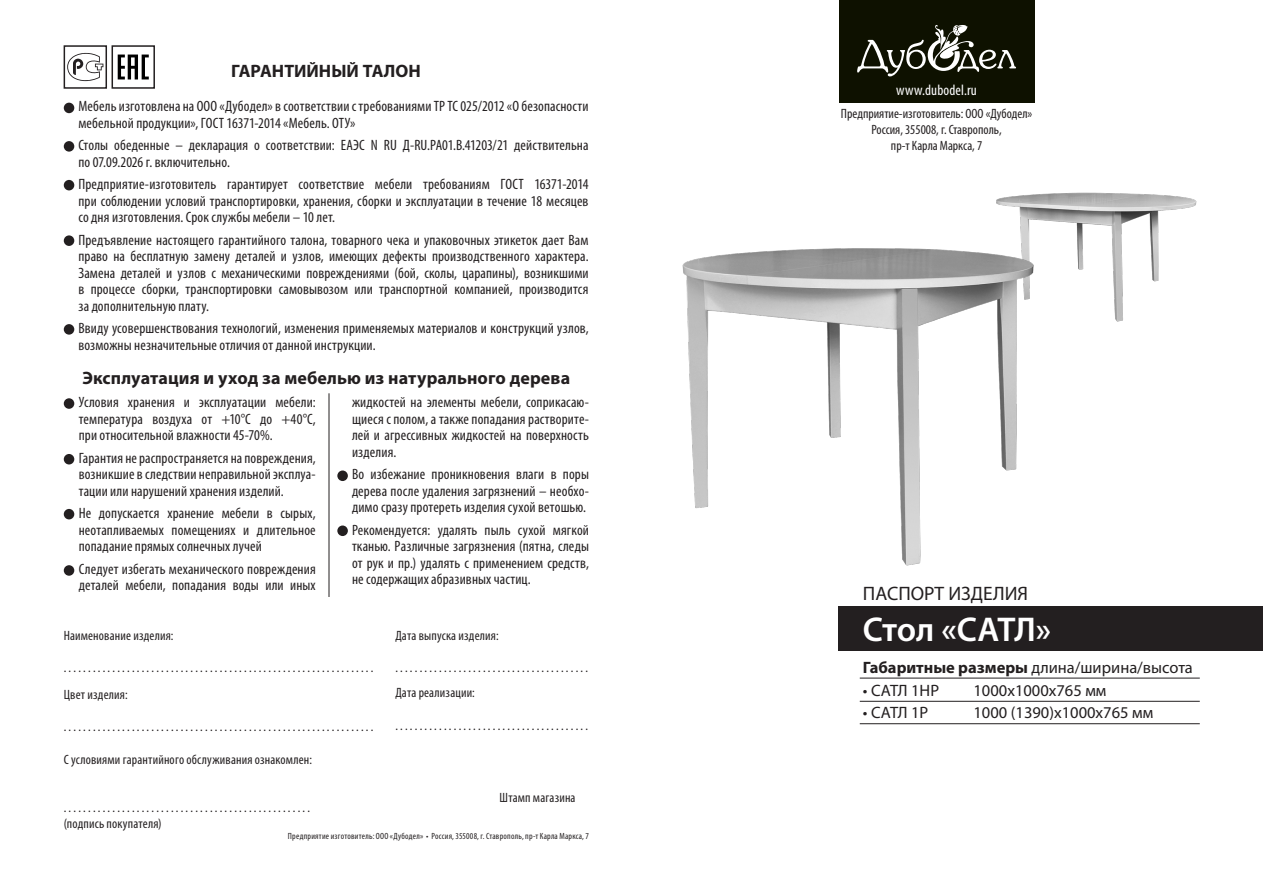
<style>
.page{position:relative;width:1263px;height:893px;background:#fff}
.page>*{position:absolute;margin:0;border:0;box-sizing:border-box;transform-origin:0 0}
.t1{font:600 34.5px "Myriad Pro";letter-spacing:-.02em;color:#fff}
.t2{font:19.5px "Myriad Pro";color:#231f20}
.t3{font:700 18px "Myriad Pro";letter-spacing:.005em;color:#231f20}
.t4{font:16.5px "Myriad Pro";color:#231f20}
.t5{font:condensed 15px/16.5px "Myriad Pro";letter-spacing:.01em;color:#231f20;text-align:justify}
.t6{font:condensed 15px "Myriad Pro";letter-spacing:.01em;color:#fff}
.t7{font:condensed 13.5px/16.2px "Myriad Pro";letter-spacing:.01em;color:#231f20}
.t8{font:condensed 9px "Myriad Pro";letter-spacing:.025em;color:#231f20}
.s1{font-weight:700}
</style>
<div class="page">
<div style="left:839px;top:0;width:195px;height:102px;background:#0e1100"></div>
<div style="left:839px;top:606px;width:424px;height:45px;background:#231f20"></div>
<img style="left:996px;top:192px;width:201px;height:130px">
<svg style="left:857px;top:25px;width:159px;height:51px"></svg>
<img style="left:682px;top:244px;width:396px;height:322px">
<svg style="left:67px;top:52px;width:36px;height:29px"></svg>
<div style="left:64px;top:45px;width:43px;height:44px;border:2px solid #231f20"></div>
<div style="left:64px;top:103px;width:10px;height:10px;background:#231f20;border-radius:50%"></div>
<div style="left:64px;top:141px;width:10px;height:11px;background:#231f20;border-radius:50%"></div>
<div style="left:64px;top:180px;width:10px;height:10px;background:#231f20;border-radius:50%"></div>
<div style="left:64px;top:235px;width:10px;height:11px;background:#231f20;border-radius:50%"></div>
<div style="left:64px;top:324px;width:10px;height:11px;background:#231f20;border-radius:50%"></div>
<div style="left:64px;top:398px;width:10px;height:11px;background:#231f20;border-radius:50%"></div>
<div style="left:337px;top:470px;width:11px;height:11px;background:#231f20;border-radius:50%"></div>
<div style="left:337px;top:525px;width:11px;height:11px;background:#231f20;border-radius:50%"></div>
<div style="left:64px;top:509px;width:10px;height:10px;background:#231f20;border-radius:50%"></div>
<div style="left:64px;top:565px;width:10px;height:11px;background:#231f20;border-radius:50%"></div>
<div style="left:64px;top:454px;width:10px;height:10px;background:#231f20;border-radius:50%"></div>
<svg style="left:118px;top:55px;width:31px;height:24px"></svg>
<div style="left:112px;top:45px;width:43px;height:44px;border:2px solid #231f20"></div>
<hr style="left:329px;top:393px;width:1px;height:204px;background:#231f20">
<hr style="left:860px;top:701px;width:340px;height:1px;background:#231f20">
<hr style="left:860px;top:678px;width:340px;height:1px;background:#231f20">
<hr style="left:860px;top:723px;width:340px;height:1px;background:#231f20">
<p class="t3" style="left:231px;top:59px;width:191px">ГАРАНТИЙНЫЙ ТАЛОН</p>
<p class="t5" style="left:78px;top:98px;width:512px">Мебель изготовлена на ООО «Дубодел» в соответствии с требованиями ТР ТС 025/2012 «О безопасности мебельной продукции», ГОСТ 16371-2014 «Мебель. ОТУ»</p>
<p class="t5" style="left:78px;top:137px;width:512px">Столы обеденные – декларация о соответствии: ЕАЭС N RU Д-RU.РА01.В.41203/21 действительна по 07.09.2026 г. включительно.</p>
<p class="t5" style="left:78px;top:176px;width:512px">Предприятие-изготовитель гарантирует соответствие мебели требованиям ГОСТ 16371-2014 при соблюдении условий транспортировки, хранения, сборки и эксплуатации в течение 18 месяцев со дня изготовления. Срок службы мебели – 10 лет.</p>
<p class="t5" style="left:78px;top:231px;width:512px">Предъявление настоящего гарантийного талона, товарного чека и упаковочных этикеток дает Вам право на бесплатную замену деталей и узлов, имеющих дефекты производственного характера.<br>Замена деталей и узлов с механическими повреждениями (бой, сколы, царапины), возникшими в процессе сборки, транспортировки самовывозом или транспортной компанией, производится за дополнительную плату.</p>
<p class="t5" style="left:78px;top:320px;width:512px">Ввиду усовершенствования технологий, изменения применяемых материалов и конструкций узлов, возможны незначительные отличия от данной инструкции.</p>
<p class="t3" style="left:82px;top:366px;width:489px">Эксплуатация и уход за мебелью из натурального дерева</p>
<p class="t5" style="left:79px;top:394px;width:238px">Условия хранения и эксплуатации мебели: температура воздуха от +10°С до +40°С, при относительной влажности 45-70%.</p>
<p class="t5" style="left:79px;top:450px;width:238px">Гарантия не распространяется на повреждения, возникшие в следствии неправильной эксплуа&shy;тации или нарушений хранения изделий.</p>
<p class="t5" style="left:79px;top:505px;width:238px">Не допускается хранение мебели в сырых, неотапливаемых помещениях и длительное попадание прямых солнечных лучей</p>
<p class="t5" style="left:79px;top:561px;width:238px">Следует избегать механического повреждения деталей мебели, попадания воды или иных</p>
<p class="t5" style="left:352px;top:394px;width:238px">жидкостей на элементы мебели, соприкасаю&shy;щиеся с полом, а также попадания растворите&shy;лей и агрессивных жидкостей на поверхность изделия.</p>
<p class="t5" style="left:352px;top:466px;width:238px">Во избежание проникновения влаги в поры дерева после удаления загрязнений – необхо&shy;димо сразу протереть изделия сухой ветошью.</p>
<p class="t5" style="left:352px;top:522px;width:238px">Рекомендуется: удалять пыль сухой мягкой тканью. Различные загрязнения (пятна, следы от рук и пр.) удалять с применением средств, не содержащих абразивных частиц.</p>
<p class="t7" style="left:64px;top:627px;width:111px">Наименование изделия:</p>
<p class="t7" style="left:64px;top:654px;width:311px;line-height:26.7px">. . . . . . . . . . . . . . . . . . . . . . . . . . . . . . . . . . . . . . . . . . . . . . . . . . . . . . . . . . . . . . . .<br>Цвет изделия:</p>
<p class="t7" style="left:64px;top:718px;width:311px">. . . . . . . . . . . . . . . . . . . . . . . . . . . . . . . . . . . . . . . . . . . . . . . . . . . . . . . . . . . . . . . .</p>
<p class="t7" style="left:64px;top:751px;width:250px">С условиями гарантийного обслуживания ознакомлен:</p>
<p class="t7" style="left:395px;top:627px;width:105px">Дата выпуска изделия:</p>
<p class="t7" style="left:395px;top:655px;width:194px;line-height:25.2px">. . . . . . . . . . . . . . . . . . . . . . . . . . . . . . . . . . . . . . . .<br>Дата реализации:</p>
<p class="t7" style="left:395px;top:717px;width:194px">. . . . . . . . . . . . . . . . . . . . . . . . . . . . . . . . . . . . . . . .</p>
<p class="t7" style="left:500px;top:789px;width:77px">Штамп магазина</p>
<p class="t7" style="left:64px;top:799px;width:248px">. . . . . . . . . . . . . . . . . . . . . . . . . . . . . . . . . . . . . . . . . . . . . . . . . . . (подпись покупателя)</p>
<p class="t8" style="left:288px;top:831px;width:302px">Предприятие изготовитель: ООО «Дубодел» • Россия, 355008, г. Ставрополь, пр-т Карла Маркса, 7</p>
<p class="t6" style="left:896px;top:81px;width:82px">www.dubodel.ru</p>
<p class="t7" style="left:841px;top:105px;width:193px;text-align:center">Предприятие-изготовитель: ООО «Дубодел»<br>Россия, 355008, г. Ставрополь,<br>пр-т Карла Маркса, 7</p>
<h2 class="t2" style="left:863px;top:581px;width:167px">ПАСПОРТ ИЗДЕЛИЯ</h2>
<h1 class="t1" style="left:863px;top:607px;width:190px">Стол «САТЛ»</h1>
<p class="t4" style="left:863px;top:657px;width:331px"><span class="s1">Габаритные размеры</span> длина/ширина/высота</p>
<p class="t4" style="left:863px;top:680px;width:78px">• САТЛ 1НР</p>
<p class="t4" style="left:973px;top:680px;width:134px">1000х1000х765 мм</p>
<p class="t4" style="left:863px;top:703px;width:67px">• САТЛ 1Р</p>
<p class="t4" style="left:973px;top:703px;width:181px">1000 (1390)х1000х765 мм</p>
</div>
